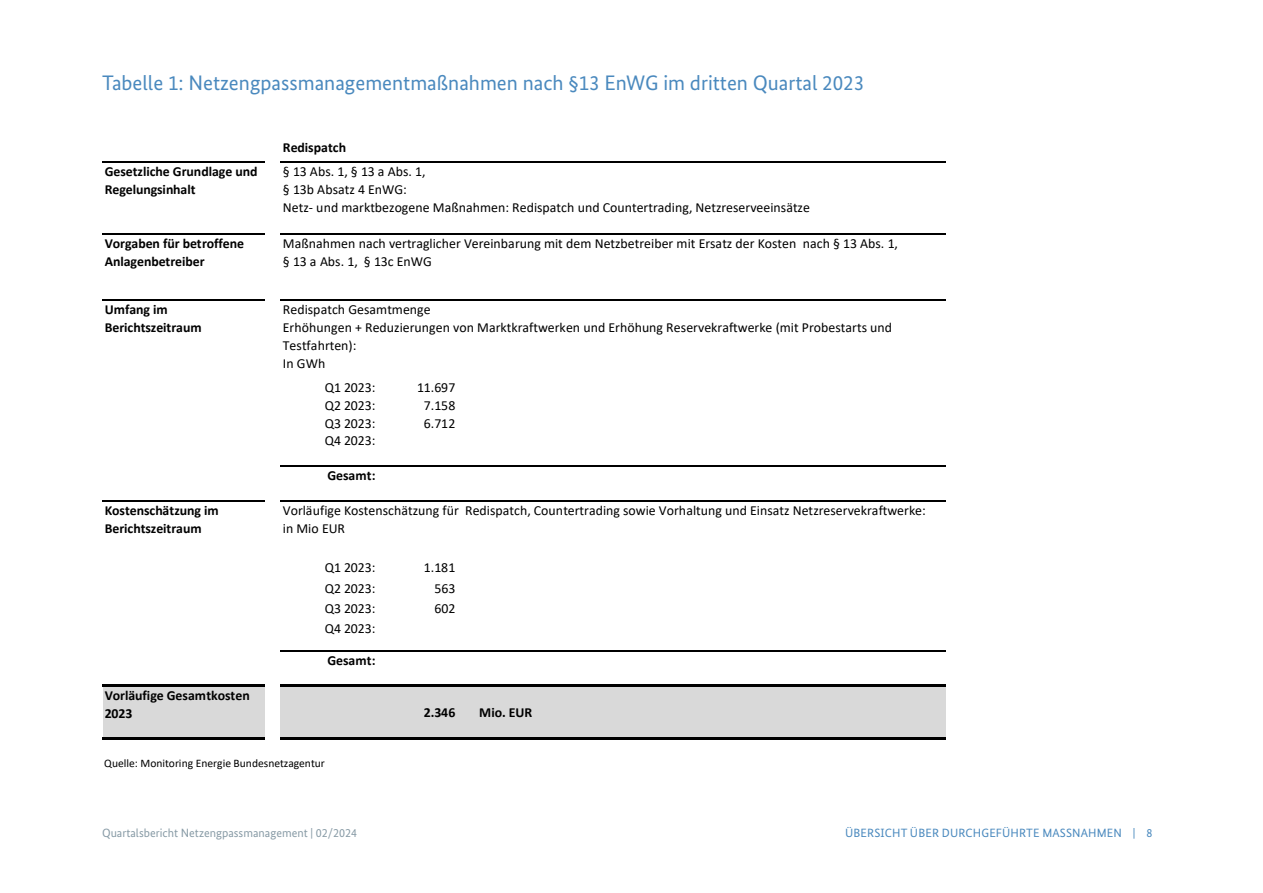
<style>
.page{position:relative;width:1263px;height:893px;background:#fff}
.page>*{position:absolute;margin:0;border:0;box-sizing:border-box;transform-origin:0 0}
.t1{font:21px "Bundes Sans";color:#4a89be}
.t2{font:13.8px/18px "Calibri";color:#000}
.t3{font:700 13.8px/18px "Calibri";letter-spacing:-.005em;color:#000}
.t4{font:12px "Bundes Sans";color:#889ba6}
.t5{font:12px "Bundes Sans";letter-spacing:.01em;color:#4a89be}
.t6{font:11.55px "Calibri";color:#000}
</style>
<div class="page">
<div style="left:103px;top:686px;width:162px;height:52px;background:#d9d9d9"></div>
<div style="left:280px;top:686px;width:666px;height:52px;background:#d9d9d9"></div>
<hr style="left:102px;top:161px;width:163px;height:1px;background:#000">
<hr style="left:102px;top:233px;width:163px;height:1px;background:#000">
<hr style="left:102px;top:299px;width:163px;height:1px;background:#000">
<hr style="left:102px;top:500px;width:163px;height:1px;background:#000">
<hr style="left:102px;top:685px;width:163px;height:2px;background:#000">
<hr style="left:102px;top:737px;width:163px;height:2px;background:#000">
<hr style="left:280px;top:161px;width:666px;height:1px;background:#000">
<hr style="left:280px;top:233px;width:666px;height:1px;background:#000">
<hr style="left:280px;top:299px;width:666px;height:1px;background:#000">
<hr style="left:280px;top:466px;width:666px;height:1px;background:#000">
<hr style="left:280px;top:500px;width:666px;height:1px;background:#000">
<hr style="left:280px;top:651px;width:666px;height:1px;background:#000">
<hr style="left:280px;top:685px;width:666px;height:2px;background:#000">
<hr style="left:280px;top:737px;width:666px;height:2px;background:#000">
<p class="t1" style="left:102px;top:70px;width:764px">Tabelle 1: Netzengpassmanagementmaßnahmen nach §13 EnWG im dritten Quartal 2023</p>
<p class="t3" style="left:105px;top:162px;width:154px">Gesetzliche Grundlage und<br>Regelungsinhalt</p>
<p class="t3" style="left:105px;top:234px;width:141px">Vorgaben für betroffene<br>Anlagenbetreiber</p>
<p class="t3" style="left:105px;top:300px;width:98px">Umfang im<br>Berichtszeitraum</p>
<p class="t3" style="left:105px;top:501px;width:116px">Kostenschätzung im<br>Berichtszeitraum</p>
<p class="t3" style="left:105px;top:686px;width:147px">Vorläufige Gesamtkosten<br>2023</p>
<p class="t3" style="left:283px;top:138px;width:65px">Redispatch</p>
<p class="t2" style="left:283px;top:162px;width:528px">§ 13 Abs. 1, § 13 a Abs. 1,<br>§ 13b Absatz 4 EnWG:<br>Netz- und marktbezogene Maßnahmen: Redispatch und Countertrading, Netzreserveeinsätze</p>
<p class="t2" style="left:283px;top:234px;width:617px">Maßnahmen nach vertraglicher Vereinbarung mit dem Netzbetreiber mit Ersatz der Kosten nach § 13 Abs. 1, § 13 a Abs. 1, § 13c EnWG</p>
<p class="t2" style="left:283px;top:300px;width:611px">Redispatch Gesamtmenge<br>Erhöhungen + Reduzierungen von Marktkraftwerken und Erhöhung Reservekraftwerke (mit Probestarts und Testfahrten):<br>In GWh</p>
<p class="t2" style="left:325px;top:378px;width:52px">Q1 2023:</p>
<p class="t2" style="left:417px;top:378px;width:40px">11.697</p>
<p class="t2" style="left:325px;top:396px;width:52px">Q2 2023:</p>
<p class="t2" style="left:424px;top:396px;width:33px">7.158</p>
<p class="t2" style="left:325px;top:414px;width:52px">Q3 2023:</p>
<p class="t2" style="left:424px;top:414px;width:33px">6.712</p>
<p class="t2" style="left:325px;top:431px;width:52px">Q4 2023:</p>
<p class="t3" style="left:327px;top:467px;width:49px">Gesamt:</p>
<p class="t2" style="left:283px;top:501px;width:644px">Vorläufige Kostenschätzung für Redispatch, Countertrading sowie Vorhaltung und Einsatz Netzreservekraftwerke: in Mio EUR</p>
<p class="t2" style="left:325px;top:558px;width:52px">Q1 2023:</p>
<p class="t2" style="left:424px;top:558px;width:33px">1.181</p>
<p class="t2" style="left:325px;top:579px;width:52px">Q2 2023:</p>
<p class="t2" style="left:434px;top:579px;width:23px">563</p>
<p class="t2" style="left:325px;top:599px;width:52px">Q3 2023:</p>
<p class="t2" style="left:434px;top:599px;width:23px">602</p>
<p class="t2" style="left:325px;top:619px;width:52px">Q4 2023:</p>
<p class="t3" style="left:327px;top:651px;width:49px">Gesamt:</p>
<p class="t3" style="left:424px;top:703px;width:33px">2.346</p>
<p class="t3" style="left:479px;top:703px;width:55px">Mio. EUR</p>
<p class="t6" style="left:104px;top:755px;width:222px">Quelle: Monitoring Energie Bundesnetzagentur</p>
<p class="t4" style="left:102px;top:825px;width:257px">Quartalsbericht Netzengpassmanagement | 02/2024</p>
<p class="t5" style="left:845px;top:825px;width:309px">ÜBERSICHT ÜBER DURCHGEFÜHRTE MASSNAHMEN | 8</p>
</div>
